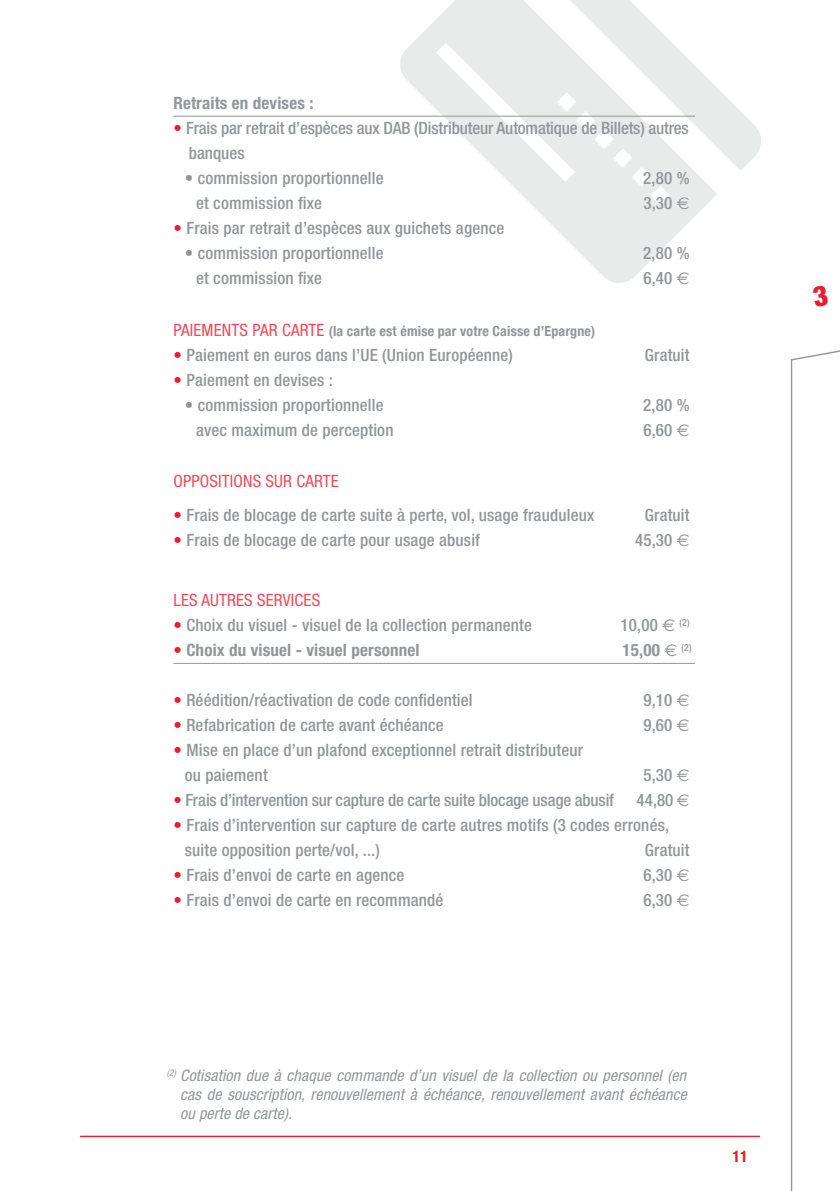
<style>
.page{position:relative;width:840px;height:1191px;background:#fff}
.page>*{position:absolute;margin:0;border:0;box-sizing:border-box;transform-origin:0 0}
.t1{font:500 condensed 17px/25px "Helvetica Neue LT Std";letter-spacing:.01em;color:#939598}
.t2{font:500 condensed 17px/25px "Helvetica Neue LT Std";letter-spacing:-.01em;color:#939598}
.t3{font:700 condensed 17px "Helvetica Neue LT Std";letter-spacing:.01em;color:#939598}
.t4{font:condensed 17px "Helvetica Neue LT Std";letter-spacing:.01em;color:#f14958}
.t5{font:italic condensed 16px/19px "Helvetica Neue LT Std";letter-spacing:.01em;color:#939598;text-align:justify}
.t6{font:700 condensed 16px "Helvetica Neue LT Std";color:#ed1b2f}
.t7{font:700 condensed 14px "Helvetica Neue LT Std";letter-spacing:.01em;color:#939598}
.s1{color:#ed1b2f}
.s2{font-family:"Euro Sans";font-weight:400;font-stretch:normal}
.s3{font-weight:400;font-size:17px;color:#f14958}
.s4{font-weight:500;color:#ed1b2f}
</style>
<div class="page">
<hr style="left:80px;top:1135px;width:679px;height:2px;background:#ed1b2f">
<svg style="left:717px;top:88px;width:44px;height:83px;fill:#e9eaea"></svg>
<svg style="left:398px;top:0;width:319px;height:283px;fill:#e9eaea"></svg>
<svg style="left:790px;top:350px;width:49px;height:841px"></svg>
<hr style="left:173px;top:116px;width:521px;height:1px;background:#939598">
<hr style="left:173px;top:663px;width:521px;height:1px;background:#939598">
<p class="t3" style="left:173px;top:93px;width:141px">Retraits en devises :</p>
<p class="t2" style="left:189px;top:115px;width:501px;text-indent:-15px"><span class="s1">•</span> Frais par retrait d’espèces aux DAB (Distributeur Automatique de Billets) autres banques</p>
<p class="t1" style="left:185px;top:165px;width:200px">• commission proportionnelle</p>
<p class="t1" style="left:642px;top:165px;width:48px">2,80 %</p>
<p class="t1" style="left:196px;top:190px;width:127px">et commission fixe</p>
<p class="t1" style="left:643px;top:190px;width:48px">3,30 <span class="s2">€</span></p>
<p class="t1" style="left:173px;top:215px;width:332px"><span class="s1">•</span> Frais par retrait d’espèces aux guichets agence</p>
<p class="t1" style="left:185px;top:240px;width:200px">• commission proportionnelle</p>
<p class="t1" style="left:642px;top:240px;width:48px">2,80 %</p>
<p class="t1" style="left:196px;top:265px;width:127px">et commission fixe</p>
<p class="t1" style="left:643px;top:265px;width:48px">6,40 <span class="s2">€</span></p>
<p class="t7" style="left:173px;top:323px;width:423px"><span class="s3">PAIEMENTS PAR CARTE</span> (la carte est émise par votre Caisse d’Epargne)</p>
<p class="t1" style="left:173px;top:342px;width:341px"><span class="s1">•</span> Paiement en euros dans l’UE (Union Européenne)</p>
<p class="t1" style="left:644px;top:342px;width:46px">Gratuit</p>
<p class="t1" style="left:173px;top:367px;width:161px"><span class="s1">•</span> Paiement en devises :</p>
<p class="t1" style="left:185px;top:392px;width:200px">• commission proportionnelle</p>
<p class="t1" style="left:642px;top:392px;width:48px">2,80 %</p>
<p class="t1" style="left:196px;top:417px;width:199px">avec maximum de perception</p>
<p class="t1" style="left:643px;top:417px;width:48px">6,60 <span class="s2">€</span></p>
<p class="t4" style="left:173px;top:471px;width:10px">OPPOS</p>
<p class="t4" style="left:218px;top:471px;width:122px">ITIONS SU R CARTE</p>
<p class="t1" style="left:173px;top:502px;width:422px"><span class="s1">•</span> Frais de blocage de carte suite à perte, vol, usage frauduleux</p>
<p class="t1" style="left:644px;top:502px;width:46px">Gratuit</p>
<p class="t1" style="left:173px;top:527px;width:308px"><span class="s1">•</span> Frais de blocage de carte pour usage abusif</p>
<p class="t1" style="left:634px;top:527px;width:56px">45,30 <span class="s2">€</span></p>
<p class="t4" style="left:173px;top:590px;width:147px">LES AUTRES SERVICES</p>
<p class="t1" style="left:173px;top:612px;width:360px"><span class="s1">•</span> Choix du visuel - visuel de la collection permanente</p>
<p class="t1" style="left:620px;top:612px;width:71px">10,00 <span class="s2">€</span> <sup>(2)</sup></p>
<p class="t3" style="left:173px;top:640px;width:247px"><span class="s4">•</span> Choix du visuel - visuel personnel</p>
<p class="t3" style="left:622px;top:640px;width:71px">15,00 <span class="s2">€</span> <sup>(2)</sup></p>
<p class="t1" style="left:173px;top:687px;width:301px"><span class="s1">•</span> Réédition/réactivation de code confidentiel</p>
<p class="t1" style="left:643px;top:687px;width:48px">9,10 <span class="s2">€</span></p>
<p class="t1" style="left:173px;top:712px;width:272px"><span class="s1">•</span> Refabrication de carte avant échéance</p>
<p class="t1" style="left:643px;top:712px;width:48px">9,60 <span class="s2">€</span></p>
<p class="t1" style="left:185px;top:737px;width:399px;text-indent:-11px"><span class="s1">•</span> Mise en place d’un plafond exceptionnel retrait distributeur ou paiement</p>
<p class="t1" style="left:643px;top:762px;width:48px">5,30 <span class="s2">€</span></p>
<p class="t2" style="left:173px;top:787px;width:442px"><span class="s1">•</span> Frais d’intervention sur capture de carte suite blocage usage abusif</p>
<p class="t1" style="left:636px;top:787px;width:55px">44,80 <span class="s2">€</span></p>
<p class="t1" style="left:185px;top:812px;width:485px;text-indent:-11px"><span class="s1">•</span> Frais d’intervention sur capture de carte autres motifs (3 codes erronés, suite opposition perte/vol, ...)</p>
<p class="t1" style="left:644px;top:837px;width:46px">Gratuit</p>
<p class="t1" style="left:173px;top:862px;width:232px"><span class="s1">•</span> Frais d’envoi de carte en agence</p>
<p class="t1" style="left:643px;top:862px;width:48px">6,30 <span class="s2">€</span></p>
<p class="t1" style="left:173px;top:887px;width:271px"><span class="s1">•</span> Frais d’envoi de carte en recommandé</p>
<p class="t1" style="left:643px;top:887px;width:48px">6,30 <span class="s2">€</span></p>
<p class="t5" style="left:180px;top:1066px;width:508px;text-indent:-13px"><sup>(2)</sup> Cotisation due à chaque commande d’un visuel de la collection ou personnel (en cas de souscription, renouvellement à échéance, renouvellement avant échéance ou perte de carte).</p>
<p class="t6" style="left:732px;top:1147px;width:17px">11</p>
</div>
